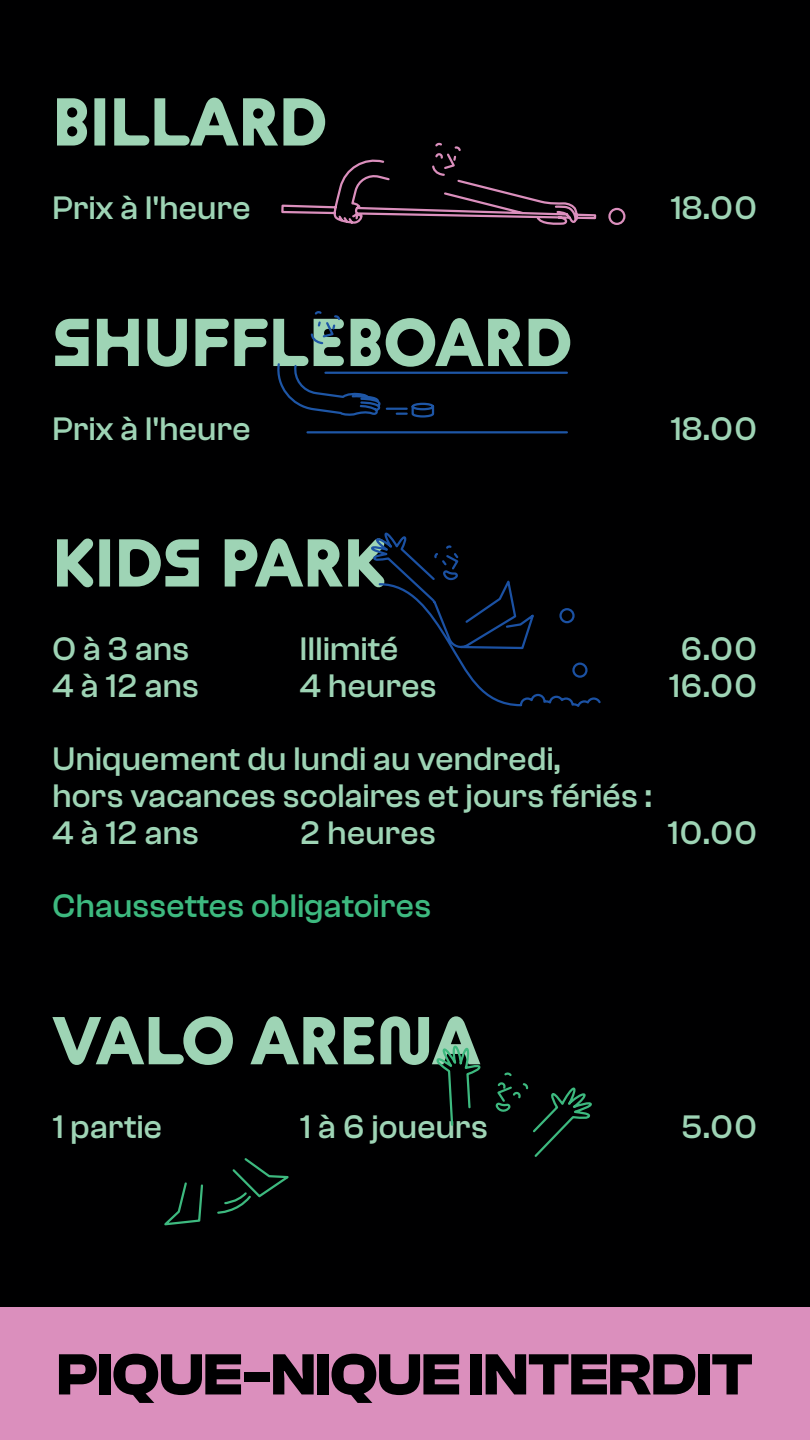
<style>
.page{position:relative;width:810px;height:1440px;background:#000001}
.page>*{position:absolute;margin:0;border:0;box-sizing:border-box;transform-origin:0 0}
.t1{font:700 67.5px "ABC Maxi Round Unlicensed Trial";color:#9ed4b5}
.t2{font:700 60px "Clash Display";color:#000001}
.t3{font:500 33.75px/36.8px "Clash Grotesk";letter-spacing:.01em;color:#9ed4b5}
.t4{font:500 33.75px "Clash Grotesk";letter-spacing:.005em;color:#3db97f}
</style>
<div class="page">
<svg style="left:281px;top:143px;width:345px;height:82px"></svg>
<svg style="left:371px;top:532px;width:230px;height:175px"></svg>
<svg style="left:437px;top:1045px;width:155px;height:112px"></svg>
<svg style="left:164px;top:1158px;width:125px;height:68px"></svg>
<div style="left:0;top:1307px;width:810px;height:133px;background:#db8fbd"></div>
<svg style="left:277px;top:312px;width:291px;height:122px"></svg>
<h1 class="t1" style="left:52px;top:78px;width:276px">BILLARD</h1>
<p class="t3" style="left:52px;top:189px;width:200px">Prix à l'heure</p>
<p class="t3" style="left:670px;top:189px;width:89px">18.00</p>
<h1 class="t1" style="left:52px;top:299px;width:522px">SHUFFLEBOARD</h1>
<p class="t3" style="left:52px;top:410px;width:200px">Prix à l'heure</p>
<p class="t3" style="left:670px;top:410px;width:89px">18.00</p>
<h1 class="t1" style="left:52px;top:519px;width:335px">KIDS PARK</h1>
<p class="t3" style="left:52px;top:630px;width:138px">O à 3 ans</p>
<p class="t3" style="left:300px;top:630px;width:100px">Illimité</p>
<p class="t3" style="left:681px;top:630px;width:78px">6.00</p>
<p class="t3" style="left:52px;top:667px;width:148px">4 à 12 ans</p>
<p class="t3" style="left:300px;top:667px;width:138px">4 heures</p>
<p class="t3" style="left:669px;top:667px;width:90px">16.00</p>
<p class="t3" style="left:52px;top:741px;width:601px">Uniquement du lundi au vendredi,<br>hors vacances scolaires et jours fériés :<br>4 à 12 ans</p>
<p class="t3" style="left:300px;top:814px;width:137px">2 heures</p>
<p class="t3" style="left:667px;top:814px;width:92px">10.00</p>
<p class="t4" style="left:53px;top:887px;width:380px">Chaussettes obligatoires</p>
<h1 class="t1" style="left:52px;top:997px;width:429px">VALO ARENA</h1>
<p class="t3" style="left:52px;top:1108px;width:111px">1 partie</p>
<p class="t3" style="left:300px;top:1108px;width:189px">1 à 6 joueurs</p>
<p class="t3" style="left:681px;top:1108px;width:78px">5.00</p>
<h2 class="t2" style="left:57px;top:1341px;width:697px">PIQUE-NIQUE INTERDIT</h2>
</div>
